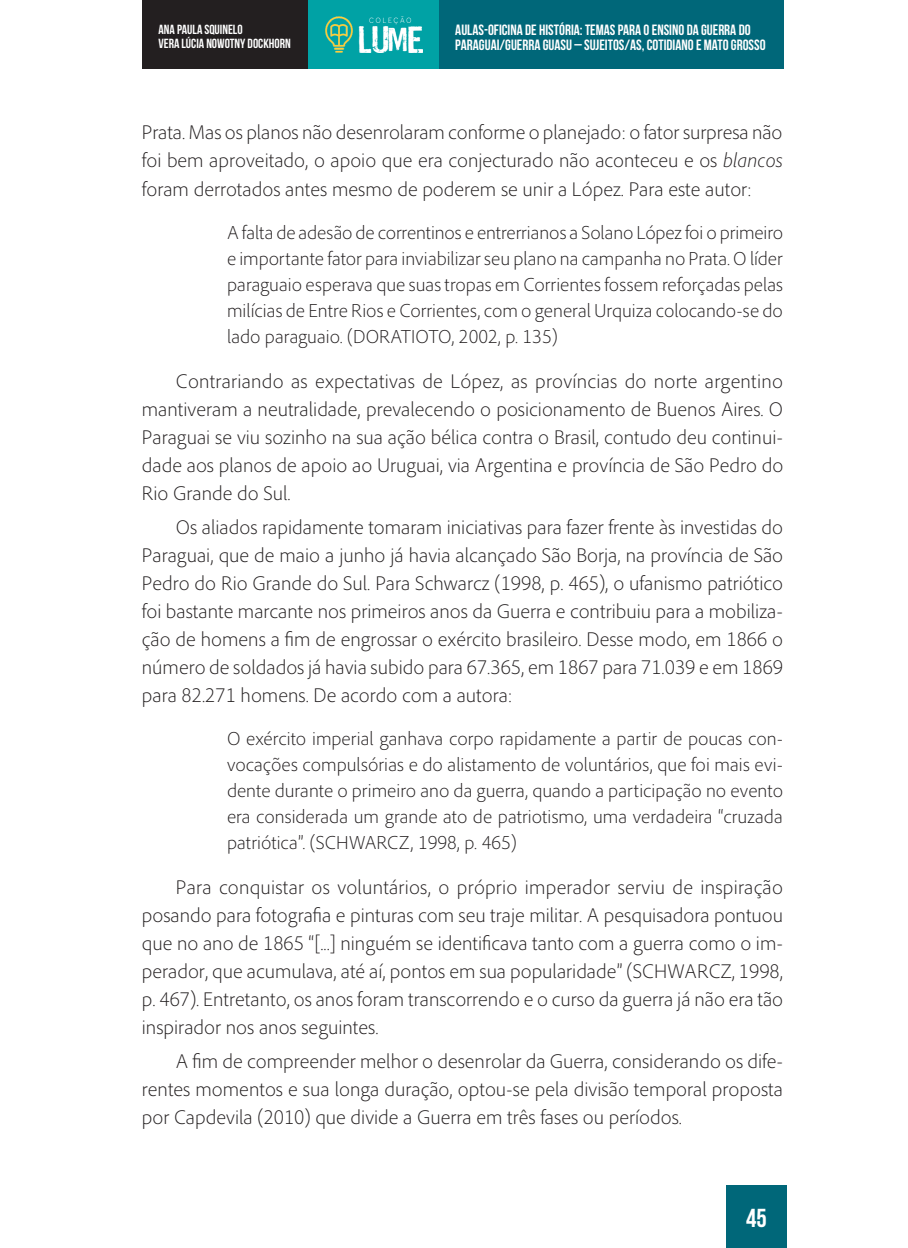
<style>
.page{position:relative;width:908px;height:1248px;background:#fff}
.page>*{position:absolute;margin:0;border:0;box-sizing:border-box;transform-origin:0 0}
.t1{font:700 26px "Bebas Neue";color:#fff}
.t2{font:300 20px/28px "Adobe Clean";color:#231f20;text-align:justify}
.t3{font:300 19px/26px "Adobe Clean";color:#231f20;text-align:justify}
.t4{font:700 14.8px/14.8px "Bebas Neue";color:#fff}
.t5{font:13.2px/13.2px "Bebas Neue";color:#fff}
.s1{font-style:italic}
</style>
<div class="page">
<div style="left:142px;top:0;width:167px;height:68px;background:#231f20"></div>
<div style="left:308px;top:0;width:167px;height:68px;background:#00a2a5"></div>
<div style="left:439px;top:0;width:344px;height:68px;background:#006779"></div>
<img style="left:325px;top:17px;width:97px;height:35px">
<div style="left:726px;top:1185px;width:60px;height:62px;background:#006779"></div>
<p class="t5" style="left:158px;top:23px;width:134px">ANA PAULA SQUINELO<br>VERA LÚCIA NOWOTNY DOCKHORN</p>
<p class="t4" style="left:455px;top:23px;width:312px">AULAS-OFICINA DE HISTÓRIA: TEMAS PARA O ENSINO DA GUERRA DO<br>PARAGUAI/GUERRA GUASU – SUJEITOS/AS, COTIDIANO E MATO GROSSO</p>
<p class="t2" style="left:142px;top:118px;width:642px">Prata. Mas os planos não desenrolaram conforme o planejado: o fator surpresa não foi bem aproveitado, o apoio que era conjecturado não aconteceu e os <span class="s1">blancos </span>foram derrotados antes mesmo de poderem se unir a López. Para este autor:</p>
<p class="t3" style="left:227px;top:219px;width:557px">A falta de adesão de correntinos e entrerrianos a Solano López foi o primeiro e importante fator para inviabilizar seu plano na campanha no Prata. O líder paraguaio esperava que suas tropas em Corrientes fossem reforçadas pelas milícias de Entre Rios e Corrientes, com o general Urquiza colocando-se do lado paraguaio. (DORATIOTO, 2002, p. 135)</p>
<p class="t2" style="left:142px;top:367px;width:642px;text-indent:34px">Contrariando as expectativas de López, as províncias do norte argentino mantiveram a neutralidade, prevalecendo o posicionamento de Buenos Aires. O Paraguai se viu sozinho na sua ação bélica contra o Brasil, contudo deu continui&shy;dade aos planos de apoio ao Uruguai, via Argentina e província de São Pedro do Rio Grande do Sul.</p>
<p class="t2" style="left:142px;top:513px;width:642px;text-indent:34px">Os aliados rapidamente tomaram iniciativas para fazer frente às investidas do Paraguai, que de maio a junho já havia alcançado São Borja, na província de São Pedro do Rio Grande do Sul. Para Schwarcz (1998, p. 465), o ufanismo patriótico foi bastante marcante nos primeiros anos da Guerra e contribuiu para a mobiliza&shy;ção de homens a fim de engrossar o exército brasileiro. Desse modo, em 1866 o número de soldados já havia subido para 67.365, em 1867 para 71.039 e em 1869 para 82.271 homens. De acordo com a autora:</p>
<p class="t3" style="left:227px;top:725px;width:557px">O exército imperial ganhava corpo rapidamente a partir de poucas con&shy;vocações compulsórias e do alistamento de voluntários, que foi mais evi&shy;dente durante o primeiro ano da guerra, quando a participação no evento era considerada um grande ato de patriotismo, uma verdadeira “cruzada patriótica”. (SCHWARCZ, 1998, p. 465)</p>
<p class="t2" style="left:142px;top:873px;width:642px;text-indent:34px">Para conquistar os voluntários, o próprio imperador serviu de inspiração posando para fotografia e pinturas com seu traje militar. A pesquisadora pontuou que no ano de 1865 “[...] ninguém se identificava tanto com a guerra como o im&shy;perador, que acumulava, até aí, pontos em sua popularidade” (SCHWARCZ, 1998, p. 467). Entretanto, os anos foram transcorrendo e o curso da guerra já não era tão inspirador nos anos seguintes.</p>
<p class="t2" style="left:142px;top:1046px;width:642px;text-indent:34px">A fim de compreender melhor o desenrolar da Guerra, considerando os dife&shy;rentes momentos e sua longa duração, optou-se pela divisão temporal proposta por Capdevila (2010) que divide a Guerra em três fases ou períodos.</p>
<h1 class="t1" style="left:745px;top:1203px;width:22px">45</h1>
</div>
